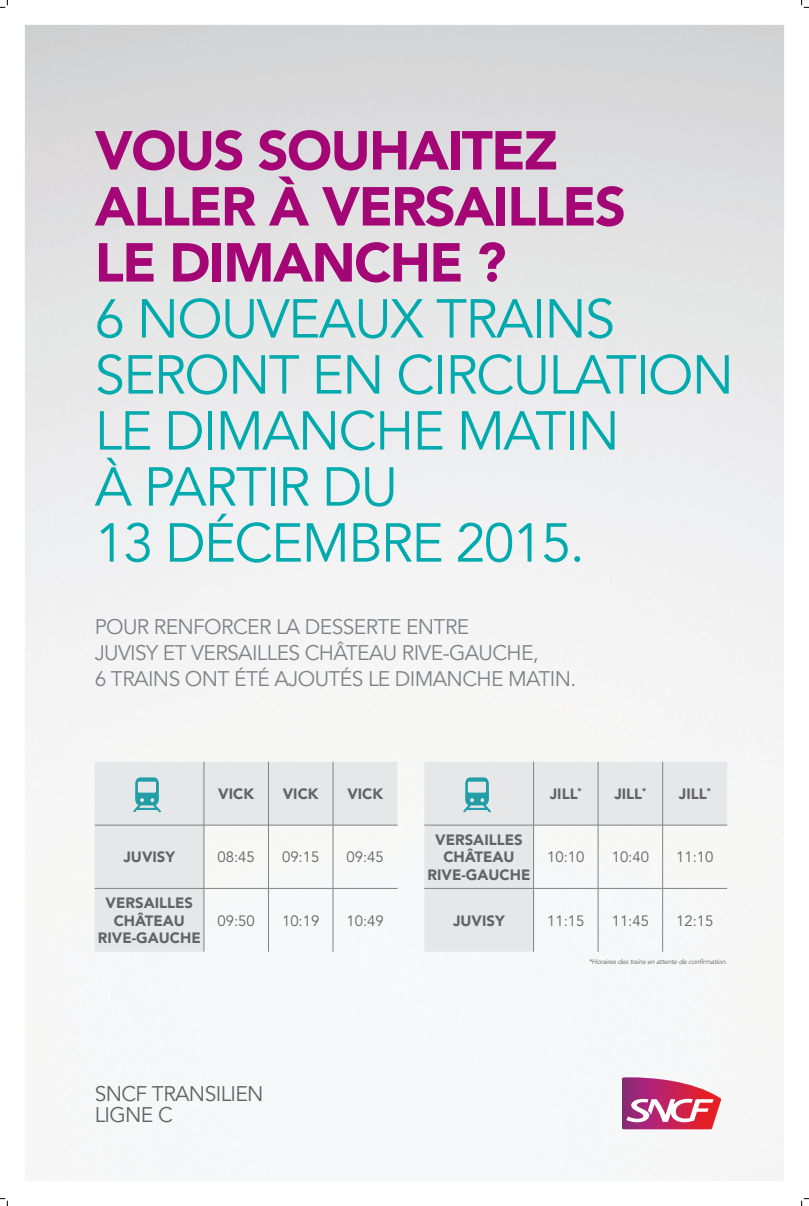
<style>
.page{position:relative;width:809px;height:1206px;background:#fff}
.page>*{position:absolute;margin:0;border:0;box-sizing:border-box;transform-origin:0 0}
.t1{font:54.25px/56px "Avenir LT Std";letter-spacing:-.03em;color:#00aaad}
.t2{font:900 54.25px/56px "Avenir LT Std";letter-spacing:-.03em;color:#a40775}
.t3{font:21px "Avenir LT Std";letter-spacing:-.03em;color:#808285}
.t4{font:21px/21px "Avenir LT Std";letter-spacing:-.03em;color:#636366}
.t5{font:900 14.87px/17.5px "Avenir LT Std";color:#636366;text-align:center}
.t6{font:14.87px "Avenir LT Std";color:#636366}
.t7{font:italic 7px "Avenir LT Std";color:#636366}
</style>
<div class="page">
<svg style="left:622px;top:1077px;width:99px;height:52px"></svg>
<svg style="left:95px;top:761px;width:302px;height:190px"></svg>
<hr style="left:204px;top:761px;width:1px;height:64px;background:#808285">
<hr style="left:268px;top:761px;width:1px;height:64px;background:#808285">
<hr style="left:333px;top:761px;width:1px;height:64px;background:#808285">
<hr style="left:95px;top:825px;width:109px;height:1px;background:#808285">
<hr style="left:204px;top:825px;width:64px;height:1px;background:#808285">
<hr style="left:204px;top:825px;width:1px;height:63px;background:#808285">
<hr style="left:268px;top:825px;width:65px;height:1px;background:#808285">
<hr style="left:268px;top:825px;width:1px;height:63px;background:#808285">
<hr style="left:333px;top:825px;width:64px;height:1px;background:#808285">
<hr style="left:333px;top:825px;width:1px;height:63px;background:#808285">
<hr style="left:95px;top:888px;width:109px;height:1px;background:#808285">
<hr style="left:204px;top:888px;width:64px;height:1px;background:#808285">
<hr style="left:204px;top:888px;width:1px;height:63px;background:#808285">
<hr style="left:268px;top:888px;width:65px;height:1px;background:#808285">
<hr style="left:268px;top:888px;width:1px;height:63px;background:#808285">
<hr style="left:333px;top:888px;width:64px;height:1px;background:#808285">
<hr style="left:333px;top:888px;width:1px;height:63px;background:#808285">
<svg style="left:424px;top:761px;width:303px;height:190px"></svg>
<hr style="left:533px;top:761px;width:1px;height:64px;background:#808285">
<hr style="left:598px;top:761px;width:1px;height:64px;background:#808285">
<hr style="left:662px;top:761px;width:1px;height:64px;background:#808285">
<hr style="left:424px;top:825px;width:109px;height:1px;background:#808285">
<hr style="left:533px;top:825px;width:65px;height:1px;background:#808285">
<hr style="left:533px;top:825px;width:1px;height:63px;background:#808285">
<hr style="left:598px;top:825px;width:64px;height:1px;background:#808285">
<hr style="left:598px;top:825px;width:1px;height:63px;background:#808285">
<hr style="left:662px;top:825px;width:65px;height:1px;background:#808285">
<hr style="left:662px;top:825px;width:1px;height:63px;background:#808285">
<hr style="left:424px;top:888px;width:109px;height:1px;background:#808285">
<hr style="left:533px;top:888px;width:65px;height:1px;background:#808285">
<hr style="left:533px;top:888px;width:1px;height:63px;background:#808285">
<hr style="left:598px;top:888px;width:64px;height:1px;background:#808285">
<hr style="left:598px;top:888px;width:1px;height:63px;background:#808285">
<hr style="left:662px;top:888px;width:65px;height:1px;background:#808285">
<hr style="left:662px;top:888px;width:1px;height:63px;background:#808285">
<img style="left:116px;top:765px;width:63px;height:53px">
<img style="left:445px;top:765px;width:63px;height:53px">
<svg style="left:0;top:0;width:8px;height:8px"></svg>
<svg style="left:0;top:1198px;width:8px;height:7px"></svg>
<svg style="left:801px;top:0;width:7px;height:8px"></svg>
<svg style="left:801px;top:1198px;width:7px;height:7px"></svg>
<h1 class="t2" style="left:95px;top:122px;width:532px">VOUS SOUHAITEZ<br>ALLER À VERSAILLES<br>LE DIMANCHE ?</h1>
<h1 class="t1" style="left:95px;top:292px;width:372px">6 N OUVEAUX TRAINS<br>SERONTENCIRC</h1>
<h1 class="t1" style="left:512px;top:348px;width:60px">ULATI</h1>
<h1 class="t1" style="left:648px;top:348px;width:75px">ON</h1>
<h1 class="t1" style="left:95px;top:404px;width:207px">LE DI MANC</h1>
<h1 class="t1" style="left:375px;top:404px;width:157px">HE MATIN</h1>
<h1 class="t1" style="left:95px;top:460px;width:104px">À PARTIR</h1>
<h1 class="t1" style="left:95px;top:460px;width:491px;text-indent:227px">DU<br>13 DÉCEMBRE 2015.</h1>
<p class="t3" style="left:95px;top:614px;width:73px">POUR RENF</p>
<p class="t3" style="left:204px;top:614px;width:30px">ORCER</p>
<p class="t3" style="left:276px;top:614px;width:57px">LA DESSERTE</p>
<p class="t3" style="left:406px;top:614px;width:14px">ENTRE</p>
<p class="t3" style="left:95px;top:640px;width:121px">JUVISY ET VERSAILLES</p>
<p class="t3" style="left:305px;top:640px;width:235px">CHÂTEAU RIVE-GAUCHE,</p>
<p class="t3" style="left:95px;top:666px;width:29px">6 TRAINS</p>
<p class="t3" style="left:185px;top:666px;width:264px">ONT ÉTÉ AJOUTÉS LE DI MANC</p>
<p class="t3" style="left:476px;top:666px;width:62px">HE MATIN</p>
<p class="t3" style="left:570px;top:666px;width:7px">.</p>
<p class="t5" style="left:218px;top:785px;width:37px">VIC K</p>
<p class="t5" style="left:283px;top:785px;width:37px">VIC K</p>
<p class="t5" style="left:347px;top:785px;width:37px">VIC K</p>
<p class="t5" style="left:549px;top:785px;width:33px">JILL<sup>*</sup></p>
<p class="t5" style="left:614px;top:785px;width:33px">JILL<sup>*</sup></p>
<p class="t5" style="left:678px;top:785px;width:33px">JILL<sup>*</sup></p>
<p class="t5" style="left:123px;top:848px;width:53px">JUVISY</p>
<p class="t6" style="left:217px;top:848px;width:39px">08:45</p>
<p class="t6" style="left:282px;top:848px;width:39px">09:15</p>
<p class="t6" style="left:346px;top:848px;width:39px">09:45</p>
<p class="t5" style="left:98px;top:894px;width:104px">VERSAILLES<br>CHÂTEAU<br>RIVE-GAUCHE</p>
<p class="t6" style="left:217px;top:911px;width:39px">09:50</p>
<p class="t6" style="left:282px;top:911px;width:39px">10:19</p>
<p class="t6" style="left:346px;top:911px;width:39px">10:49</p>
<p class="t5" style="left:427px;top:830px;width:104px">VERSAILLES<br>CHÂTEAU<br>RIVE-GAUCHE</p>
<p class="t6" style="left:547px;top:848px;width:39px">10:10</p>
<p class="t6" style="left:611px;top:848px;width:39px">10:40</p>
<p class="t6" style="left:676px;top:848px;width:39px">11:10</p>
<p class="t5" style="left:453px;top:911px;width:53px">JUVISY</p>
<p class="t6" style="left:547px;top:911px;width:39px">11:15</p>
<p class="t6" style="left:611px;top:911px;width:39px">11:45</p>
<p class="t6" style="left:676px;top:911px;width:39px">12:15</p>
<p class="t7" style="left:588px;top:957px;width:142px">*Horairesdestrainsenattentedeconfirmation.</p>
<p class="t4" style="left:95px;top:1083px;width:170px">SNCF TRANSILIEN<br>LIGNE C</p>
</div>
